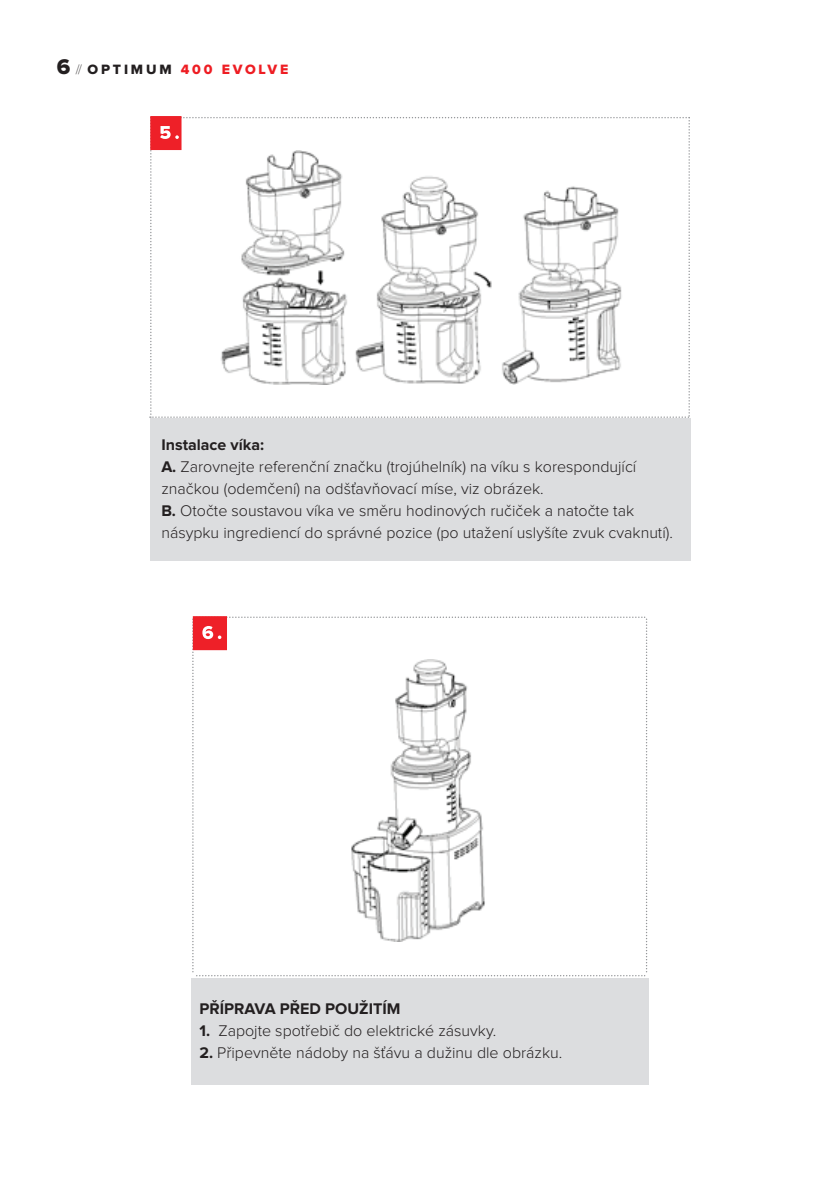
<style>
.page{position:relative;width:840px;height:1191px;background:#fff}
.page>*{position:absolute;margin:0;border:0;box-sizing:border-box;transform-origin:0 0}
.Body_Table_CZECH{font:300 16px/22px "Proxima Nova";color:#231f20}
.Body_Table_CZECH-2{font:700 16px "Proxima Nova";color:#231f20}
.t1{font:14px "Proxima Nova Extrabld";letter-spacing:.2em;color:#ee1d23}
.s1{font-size:22px;color:#231f20}
.s2{font-family:"Proxima Nova";font-weight:100;color:#231f20}
.s3{color:#231f20}
.s4{font-weight:700}
</style>
<div class="page">
<div style="left:191px;top:978px;width:457px;height:106px;background:#dcdddf"></div>
<svg style="left:192px;top:616px;width:455px;height:361px"></svg>
<div style="left:151px;top:418px;width:539px;height:142px;background:#dcdddf"></div>
<div style="left:150px;top:116px;width:31px;height:34px;background:#ee2830"></div>
<svg style="left:150px;top:117px;width:539px;height:301px"></svg>
<p class="t1" style="left:57px;top:63px;width:233px"><span class="s1">6</span> <span class="s2">//</span> <span class="s3">OPTIMUM</span> 400 EVOLVE</p>
<p class="Body_Table_CZECH-2" style="left:161px;top:437px;width:104px">Instalace víka:</p>
<p class="Body_Table_CZECH" style="left:161px;top:456px;width:476px"><span class="s4">A.</span> Zarovnejte referenční značku (trojúhelník) na víku s korespondující značkou (odemčení) na odšťavňovací míse, viz obrázek.</p>
<p class="Body_Table_CZECH" style="left:161px;top:500px;width:513px"><span class="s4">B.</span> Otočte soustavou víka ve směru hodinových ručiček a natočte tak násypku ingrediencí do správné pozice (po utažení uslyšíte zvuk cvaknutí).</p>
<p class="Body_Table_CZECH-2" style="left:199px;top:1001px;width:202px">PŘÍPRAVA PŘED POUŽITÍM</p>
<p class="Body_Table_CZECH" style="left:199px;top:1020px;width:298px"><span class="s4">1.</span> Zapojte spotřebič do elektrické zásuvky.</p>
<p class="Body_Table_CZECH" style="left:199px;top:1042px;width:364px"><span class="s4">2.</span> Připevněte nádoby na šťávu a dužinu dle obrázku.</p>
</div>
